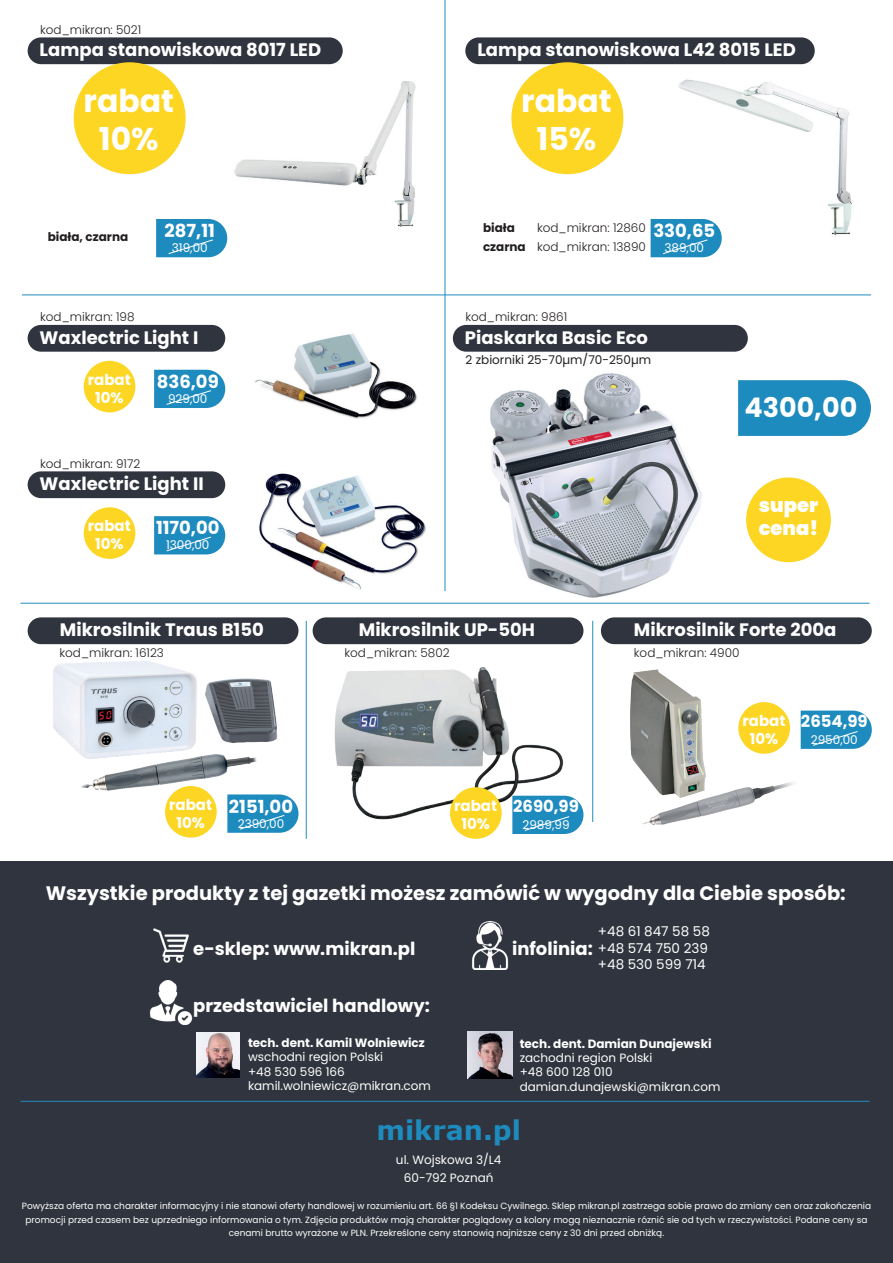
<style>
.page{position:relative;width:893px;height:1263px;background:#fff}
.page>*{position:absolute;margin:0;border:0;box-sizing:border-box;transform-origin:0 0}
.t1{font:700 31.5px/37.8px "Poppins";color:#fff;text-align:center}
.t2{font:700 27px "Verdana";color:#1e8bbe}
.t3{font:700 27px "Poppins";color:#fff}
.t4{font:700 19.5px "Poppins";color:#fff}
.t5{font:900 19.5px/23.4px "Poppins";color:#fff}
.t6{font:700 18px "Poppins";color:#fff}
.t7{font:700 16.5px "Poppins";color:#fff}
.t8{font:700 15px/18px "Poppins";color:#fff;text-align:center}
.t9{font:13.5px/16.2px "Poppins";color:#fff}
.t10{font:12px/14.4px "Poppins";color:#fff}
.t11{font:300 12px "Poppins";color:#231f20}
.t12{font:700 12px "Poppins";color:#fff}
.t13{font:12px "Poppins";color:#231f20}
.t14{font:700 12px "Poppins";color:#231f20}
.t15{font:9px/13.5px "Poppins";color:#fff;text-align:center}
</style>
<div class="page">
<div style="left:0;top:861px;width:893px;height:402px;background:#30343e"></div>
<img style="left:667px;top:46px;width:185px;height:212px">
<img style="left:229px;top:46px;width:187px;height:181px">
<img style="left:334px;top:667px;width:229px;height:152px">
<img style="left:630px;top:669px;width:171px;height:156px">
<hr style="left:445px;top:0;width:1px;height:591px;background:#1e8bbe">
<div style="left:28px;top:37px;width:315px;height:27px;background:#30343e;border-radius:13px"></div>
<div style="left:465px;top:37px;width:350px;height:27px;background:#30343e;border-radius:13px"></div>
<hr style="left:22px;top:295px;width:849px;height:1px;background:#1e8bbe">
<div style="left:28px;top:325px;width:197px;height:27px;background:#30343e;border-radius:13px"></div>
<div style="left:28px;top:471px;width:197px;height:27px;background:#30343e;border-radius:13px"></div>
<div style="left:453px;top:325px;width:295px;height:27px;background:#30343e;border-radius:13px"></div>
<img style="left:490px;top:373px;width:212px;height:225px">
<hr style="left:306px;top:621px;width:1px;height:218px;background:#1e8bbe">
<hr style="left:592px;top:621px;width:1px;height:201px;background:#1e8bbe">
<div style="left:28px;top:617px;width:270px;height:27px;background:#30343e;border-radius:13px"></div>
<div style="left:313px;top:617px;width:270px;height:27px;background:#30343e;border-radius:13px"></div>
<div style="left:601px;top:617px;width:271px;height:27px;background:#30343e;border-radius:13px"></div>
<img style="left:53px;top:661px;width:225px;height:135px">
<hr style="left:21px;top:603px;width:848px;height:1px;background:#1e8bbe">
<hr style="left:21px;top:1101px;width:848px;height:1px;background:#1e8bbe">
<div style="left:74px;top:62px;width:112px;height:112px;background:#fcd622;border-radius:50%"></div>
<div style="left:511px;top:62px;width:112px;height:112px;background:#fcd622;border-radius:50%"></div>
<svg style="left:156px;top:219px;width:71px;height:38px;background:#2e93c2"></svg>
<svg style="left:651px;top:219px;width:71px;height:38px;background:#2f93c3"></svg>
<div style="left:746px;top:477px;width:85px;height:85px;background:#fcd622;border-radius:50%"></div>
<svg style="left:738px;top:380px;width:133px;height:56px;background:#2990c1"></svg>
<img style="left:255px;top:333px;width:163px;height:86px">
<img style="left:259px;top:473px;width:167px;height:117px">
<svg style="left:154px;top:370px;width:71px;height:38px;background:#2e93c2"></svg>
<svg style="left:154px;top:516px;width:71px;height:38px;background:#2f93c2"></svg>
<div style="left:84px;top:361px;width:51px;height:51px;background:#fcd622;border-radius:50%"></div>
<div style="left:84px;top:507px;width:51px;height:52px;background:#fcd622;border-radius:50%"></div>
<div style="left:165px;top:786px;width:52px;height:52px;background:#fcd622;border-radius:50%"></div>
<div style="left:450px;top:787px;width:52px;height:52px;background:#fcd622;border-radius:50%"></div>
<div style="left:738px;top:702px;width:52px;height:52px;background:#fcd622;border-radius:50%"></div>
<svg style="left:227px;top:794px;width:71px;height:39px;background:#3295c3"></svg>
<svg style="left:512px;top:796px;width:71px;height:38px;background:#2e93c2"></svg>
<svg style="left:801px;top:710px;width:71px;height:39px;background:#3395c4"></svg>
<img style="left:148px;top:922px;width:45px;height:47px">
<img style="left:467px;top:922px;width:45px;height:47px">
<img style="left:148px;top:980px;width:45px;height:45px">
<img style="left:196px;top:1032px;width:44px;height:46px">
<img style="left:467px;top:1031px;width:45px;height:48px">
<h3 class="t11" style="left:40px;top:23px;width:103px">kod_mikran: 5021</h3>
<h3 class="t6" style="left:40px;top:40px;width:283px">Lampa stanowiskowa 8017 LED</h3>
<h3 class="t6" style="left:477px;top:40px;width:320px">Lampa stanowiskowa L42 8015 LED</h3>
<h1 class="t1" style="left:84px;top:82px;width:92px">rabat<br>10%</h1>
<h1 class="t1" style="left:521px;top:82px;width:92px">rabat<br>15%</h1>
<h3 class="t14" style="left:48px;top:230px;width:82px">biała, czarna</h3>
<h3 class="t11" style="left:40px;top:310px;width:96px">kod_mikran: 198</h3>
<h3 class="t14" style="left:483px;top:221px;width:33px">biała</h3>
<h3 class="t11" style="left:537px;top:221px;width:110px">kod_mikran: 12860</h3>
<h3 class="t6" style="left:165px;top:220px;width:52px">287,11</h3>
<h3 class="t6" style="left:653px;top:220px;width:63px">330,65</h3>
<h3 class="t10" style="left:172px;top:241px;width:37px">319,00</h3>
<h3 class="t10" style="left:664px;top:241px;width:41px">389,00</h3>
<h3 class="t11" style="left:537px;top:240px;width:110px">kod_mikran: 13890</h3>
<h3 class="t14" style="left:483px;top:240px;width:44px">czarna</h3>
<h3 class="t11" style="left:465px;top:310px;width:104px">kod_mikran: 9861</h3>
<h3 class="t6" style="left:40px;top:327px;width:160px">Waxlectric Light I</h3>
<h3 class="t8" style="left:88px;top:371px;width:45px">rabat<br>10%</h3>
<h3 class="t6" style="left:157px;top:371px;width:63px">836,09</h3>
<h3 class="t10" style="left:168px;top:391px;width:41px">929,00</h3>
<h3 class="t11" style="left:40px;top:457px;width:102px">kod_mikran: 9172</h3>
<h3 class="t6" style="left:40px;top:473px;width:166px">Waxlectric Light II</h3>
<h3 class="t8" style="left:88px;top:517px;width:45px">rabat<br>10%</h3>
<h3 class="t6" style="left:156px;top:518px;width:65px">1170,00</h3>
<h3 class="t10" style="left:166px;top:538px;width:45px">1300,00</h3>
<h3 class="t6" style="left:465px;top:327px;width:185px">Piaskarka Basic Eco</h3>
<h3 class="t13" style="left:466px;top:353px;width:187px">2 zbiorniki 25-70µm/70-250µm</h3>
<h2 class="t3" style="left:744px;top:392px;width:114px">4300,00</h2>
<h3 class="t5" style="left:759px;top:493px;width:61px">super cena!</h3>
<h3 class="t6" style="left:60px;top:619px;width:205px">Mikrosilnik Traus B150</h3>
<h3 class="t6" style="left:359px;top:619px;width:178px">Mikrosilnik UP-50H</h3>
<h3 class="t6" style="left:634px;top:619px;width:204px">Mikrosilnik Forte 200a</h3>
<h3 class="t11" style="left:60px;top:646px;width:106px">kod_mikran: 16123</h3>
<h3 class="t11" style="left:344px;top:646px;width:107px">kod_mikran: 5802</h3>
<h3 class="t11" style="left:634px;top:646px;width:107px">kod_mikran: 4900</h3>
<h3 class="t8" style="left:169px;top:796px;width:45px">rabat<br>10%</h3>
<h3 class="t8" style="left:454px;top:797px;width:45px">rabat<br>10%</h3>
<h3 class="t6" style="left:229px;top:796px;width:66px">2151,00</h3>
<h3 class="t10" style="left:238px;top:816px;width:48px">2390,00</h3>
<h3 class="t7" style="left:513px;top:797px;width:67px">2690,99</h3>
<h3 class="t10" style="left:522px;top:817px;width:49px">2989,99</h3>
<h3 class="t8" style="left:742px;top:712px;width:45px">rabat<br>10%</h3>
<h3 class="t7" style="left:801px;top:712px;width:68px">2654,99</h3>
<h3 class="t10" style="left:811px;top:732px;width:48px">2950,00</h3>
<h3 class="t4" style="left:46px;top:881px;width:802px">Wszystkie produkty z tej gazetki możesz zamówić w wygodny dla Ciebie sposób:</h3>
<h3 class="t6" style="left:193px;top:938px;width:224px">e-sklep: www.mikran.pl</h3>
<h3 class="t6" style="left:512px;top:938px;width:82px">infolinia:</h3>
<h3 class="t9" style="left:598px;top:923px;width:113px">+48 61 847 58 58 +48 574 750 239 +48 530 599 714</h3>
<h3 class="t6" style="left:193px;top:995px;width:238px">przedstawiciel handlowy:</h3>
<h3 class="t12" style="left:248px;top:1036px;width:178px">tech. dent. Kamil Wolniewicz</h3>
<h3 class="t10" style="left:248px;top:1050px;width:184px">wschodni region Polski<br>+48 530 596 166 kamil.wolniewicz@mikran.com</h3>
<h3 class="t12" style="left:520px;top:1036px;width:193px">tech. dent. Damian Dunajewski</h3>
<h3 class="t10" style="left:520px;top:1051px;width:202px">zachodni region Polski<br>+48 600 128 010 damian.dunajewski@mikran.com</h3>
<h2 class="t2" style="left:376px;top:1111px;width:146px">mikran.pl</h2>
<h3 class="t10" style="left:396px;top:1150px;width:107px;line-height:18px;text-align:center">ul. Wojskowa 3/L4<br>60-792 Poznań</h3>
<p class="t15" style="left:22px;top:1199px;width:851px">Powyższa oferta ma charakter informacyjny i nie stanowi oferty handlowej w rozumieniu art. 66 §1 Kodeksu Cywilnego. Sklep mikran.pl zastrzega sobie prawo do zmiany cen oraz zakończenia promocji przed czasem bez uprzedniego informowania o tym. Zdjęcia produktów mają charakter poglądowy a kolory mogą nieznacznie róznić sie od tych w rzeczywistości. Podane ceny sa cenami brutto wyrażone w PLN. Przekreślone ceny stanowią najniższe ceny z 30 dni przed obniżką.</p>
</div>
